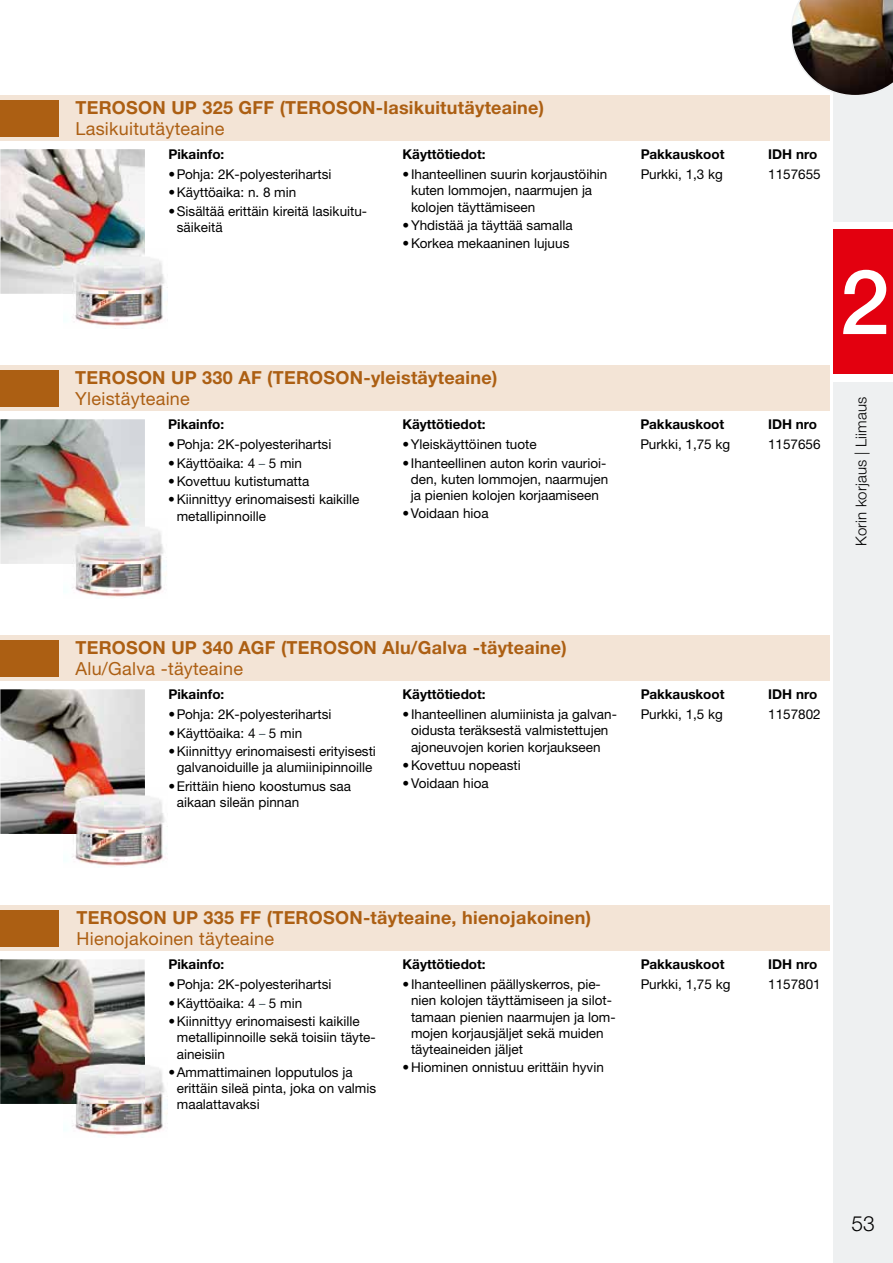
<style>
.page{position:relative;width:893px;height:1263px;background:#fff}
.page>*{position:absolute;margin:0;border:0;box-sizing:border-box;transform-origin:0 0}
.t1{font:500 90px "Helvetica Neue LTW1 G";color:#fff}
.t2{font:300 21px "Helvetica Neue LTW1 G";color:#000}
.t3{font:700 18px "Helvetica Neue LTW1 G";letter-spacing:.015em;color:#ac5f13}
.t4{font:18px "Helvetica Neue LTW1 G";letter-spacing:.015em;color:#ac5f13}
.t5{font:300 15px "Helvetica Neue LTW1 G";letter-spacing:.015em;color:#000}
.t6{font:13.5px/16.2px "Helvetica Neue LTW1 G";color:#000}
.t7{font:700 13.5px "Helvetica Neue LTW1 G";color:#000}
.s1{font-size:12.75px;color:#57666d}
</style>
<div class="page">
<div style="left:0;top:96px;width:829px;height:45px;background:#f3e4d6"></div>
<div style="left:0;top:366px;width:829px;height:45px;background:#f3e4d6"></div>
<div style="left:0;top:636px;width:829px;height:45px;background:#f3e4d6"></div>
<div style="left:0;top:906px;width:829px;height:45px;background:#f3e4d6"></div>
<div style="left:0;top:100px;width:59px;height:36px;background:#ac5f13"></div>
<div style="left:0;top:370px;width:59px;height:36px;background:#ac5f13"></div>
<div style="left:0;top:640px;width:59px;height:36px;background:#ac5f13"></div>
<div style="left:0;top:910px;width:59px;height:36px;background:#ac5f13"></div>
<img style="left:0;top:419px;width:145px;height:145px">
<img style="left:0;top:689px;width:145px;height:145px">
<img style="left:0;top:149px;width:145px;height:145px">
<img style="left:0;top:959px;width:145px;height:145px">
<img style="left:145px;top:527px;width:19px;height:31px">
<img style="left:64px;top:564px;width:52px;height:35px">
<img style="left:116px;top:558px;width:51px;height:39px">
<img style="left:64px;top:518px;width:81px;height:46px">
<img style="left:145px;top:257px;width:23px;height:31px">
<img style="left:64px;top:294px;width:52px;height:32px">
<img style="left:116px;top:288px;width:50px;height:41px">
<img style="left:64px;top:248px;width:81px;height:46px">
<img style="left:145px;top:796px;width:23px;height:31px">
<img style="left:64px;top:834px;width:52px;height:34px">
<img style="left:116px;top:827px;width:50px;height:39px">
<img style="left:64px;top:787px;width:81px;height:47px">
<img style="left:145px;top:1065px;width:23px;height:32px">
<img style="left:64px;top:1104px;width:52px;height:33px">
<img style="left:116px;top:1097px;width:52px;height:38px">
<img style="left:64px;top:1057px;width:81px;height:47px">
<div style="left:833px;top:230px;width:60px;height:144px;background:#e3000f"></div>
<div style="left:833px;top:383px;width:60px;height:880px;background:#eef0f1"></div>
<div style="left:834px;top:0;width:59px;height:221px;background:#eef0f1"></div>
<img style="left:791px;top:0;width:102px;height:96px">
<h3 class="t3" style="left:75px;top:97px;width:470px">TEROSON UP 325 GFF (TEROSON-lasikuitutäyteaine)</h3>
<h3 class="t4" style="left:75px;top:118px;width:151px">Lasikuitutäyteaine</h3>
<p class="t7" style="left:168px;top:146px;width:57px">Pikainfo:</p>
<p class="t6" style="left:168px;top:166px;width:165px">• Pohja: 2K-polyesterihartsi</p>
<p class="t6" style="left:168px;top:184px;width:129px">• Käyttöaika: n. 8 min</p>
<p class="t6" style="left:177px;top:203px;width:192px;text-indent:-9px">• Sisältää erittäin kireitä lasikuitu&shy;säikeitä</p>
<p class="t7" style="left:403px;top:146px;width:85px">Käyttötiedot:</p>
<p class="t6" style="left:411px;top:166px;width:198px;text-indent:-9px">• Ihanteellinen suurin korjaustöihin kuten lommojen, naarmujen ja kolojen täyttämiseen</p>
<p class="t6" style="left:403px;top:217px;width:172px">• Yhdistää ja täyttää samalla</p>
<p class="t6" style="left:403px;top:235px;width:168px">• Korkea mekaaninen lujuus</p>
<h3 class="t3" style="left:75px;top:367px;width:424px">TEROSON UP 330 AF (TEROSON-yleistäyteaine)</h3>
<h3 class="t4" style="left:75px;top:388px;width:116px">Yleistäyteaine</h3>
<p class="t7" style="left:168px;top:416px;width:57px">Pikainfo:</p>
<p class="t6" style="left:168px;top:436px;width:165px">• Pohja: 2K-polyesterihartsi</p>
<p class="t6" style="left:168px;top:455px;width:135px">• Käyttöaika: 4 <span class="s1">–</span> 5 min</p>
<p class="t6" style="left:168px;top:473px;width:143px">• Kovettuu kutistumatta</p>
<p class="t6" style="left:177px;top:491px;width:184px;text-indent:-9px">• Kiinnittyy erinomaisesti kaikille metallipinnoille</p>
<p class="t7" style="left:402px;top:416px;width:85px">Käyttötiedot:</p>
<p class="t6" style="left:402px;top:436px;width:136px">• Yleiskäyttöinen tuote</p>
<p class="t6" style="left:411px;top:454px;width:199px;text-indent:-9px">• Ihanteellinen auton korin vaurioi&shy;den, kuten lommojen, naarmujen ja pienien kolojen korjaamiseen</p>
<p class="t6" style="left:402px;top:505px;width:88px">• Voidaan hioa</p>
<p class="t7" style="left:641px;top:146px;width:85px">Pakkauskoot</p>
<p class="t7" style="left:768px;top:146px;width:51px">IDH nro</p>
<p class="t6" style="left:641px;top:166px;width:84px">Purkki, 1,3 kg</p>
<p class="t6" style="left:768px;top:166px;width:54px">1157655</p>
<h1 class="t1" style="left:840px;top:248px;width:52px">2</h1>
<p class="t7" style="left:640px;top:416px;width:85px">Pakkauskoot</p>
<p class="t7" style="left:768px;top:416px;width:51px">IDH nro</p>
<p class="t6" style="left:640px;top:436px;width:91px">Purkki, 1,75 kg</p>
<p class="t6" style="left:768px;top:436px;width:54px">1157656</p>
<p class="t5" style="left:852px;top:546px;width:151px;rotate:-90deg">Korin korjaus | Liimaus</p>
<h3 class="t3" style="left:75px;top:637px;width:493px">TEROSON UP 340 AGF (TEROSON Alu/Galva -täyteaine)</h3>
<h3 class="t4" style="left:75px;top:658px;width:169px">Alu/Galva -täyteaine</h3>
<p class="t7" style="left:168px;top:686px;width:57px">Pikainfo:</p>
<p class="t6" style="left:168px;top:706px;width:165px">• Pohja: 2K-polyesterihartsi</p>
<p class="t6" style="left:168px;top:725px;width:135px">• Käyttöaika: 4 <span class="s1">–</span> 5 min</p>
<p class="t6" style="left:168px;top:743px;width:209px;text-align:center">• Kiinnittyy erinomaisesti erityisesti galvanoiduille ja alumiinipinnoille</p>
<p class="t6" style="left:177px;top:778px;width:176px;text-indent:-9px">• Erittäin hieno koostumus saa aikaan sileän pinnan</p>
<p class="t7" style="left:403px;top:686px;width:85px">Käyttötiedot:</p>
<p class="t6" style="left:403px;top:706px;width:216px;text-align:center">• Ihanteellinen alumiinista ja galvan&shy;oidusta teräksestä valmistettujen ajoneuvojen korien korjaukseen</p>
<p class="t6" style="left:403px;top:757px;width:120px">• Kovettuu nopeasti</p>
<p class="t6" style="left:403px;top:775px;width:88px">• Voidaan hioa</p>
<p class="t7" style="left:641px;top:686px;width:85px">Pakkauskoot</p>
<p class="t7" style="left:768px;top:686px;width:51px">IDH nro</p>
<p class="t6" style="left:641px;top:706px;width:84px">Purkki, 1,5 kg</p>
<p class="t6" style="left:768px;top:706px;width:54px">1157802</p>
<h3 class="t3" style="left:77px;top:907px;width:516px">TEROSON UP 335 FF (TEROSON-täyteaine, hienojakoinen)</h3>
<h3 class="t4" style="left:77px;top:928px;width:199px">Hienojakoinen täyteaine</h3>
<p class="t7" style="left:168px;top:956px;width:57px">Pikainfo:</p>
<p class="t6" style="left:168px;top:976px;width:165px">• Pohja: 2K-polyesterihartsi</p>
<p class="t6" style="left:168px;top:995px;width:135px">• Käyttöaika: 4 <span class="s1">–</span> 5 min</p>
<p class="t6" style="left:177px;top:1013px;width:200px;text-indent:-9px">• Kiinnittyy erinomaisesti kaikille metallipinnoille sekä toisiin täyte&shy;aineisiin</p>
<p class="t6" style="left:177px;top:1064px;width:201px;text-indent:-9px">• Ammattimainen lopputulos ja erittäin sileä pinta, joka on valmis maalattavaksi</p>
<p class="t7" style="left:403px;top:956px;width:85px">Käyttötiedot:</p>
<p class="t6" style="left:411px;top:976px;width:206px;text-indent:-9px">• Ihanteellinen päällyskerros, pie&shy;nien kolojen täyttämiseen ja silot&shy;tamaan pienien naarmujen ja lom&shy;mojen korjausjäljet sekä muiden täyteaineiden jäljet</p>
<p class="t6" style="left:403px;top:1059px;width:203px">• Hiominen onnistuu erittäin hyvin</p>
<p class="t7" style="left:641px;top:956px;width:85px">Pakkauskoot</p>
<p class="t7" style="left:768px;top:956px;width:51px">IDH nro</p>
<p class="t6" style="left:641px;top:976px;width:91px">Purkki, 1,75 kg</p>
<p class="t6" style="left:768px;top:976px;width:54px">1157801</p>
<h2 class="t2" style="left:851px;top:1210px;width:25px">53</h2>
</div>
